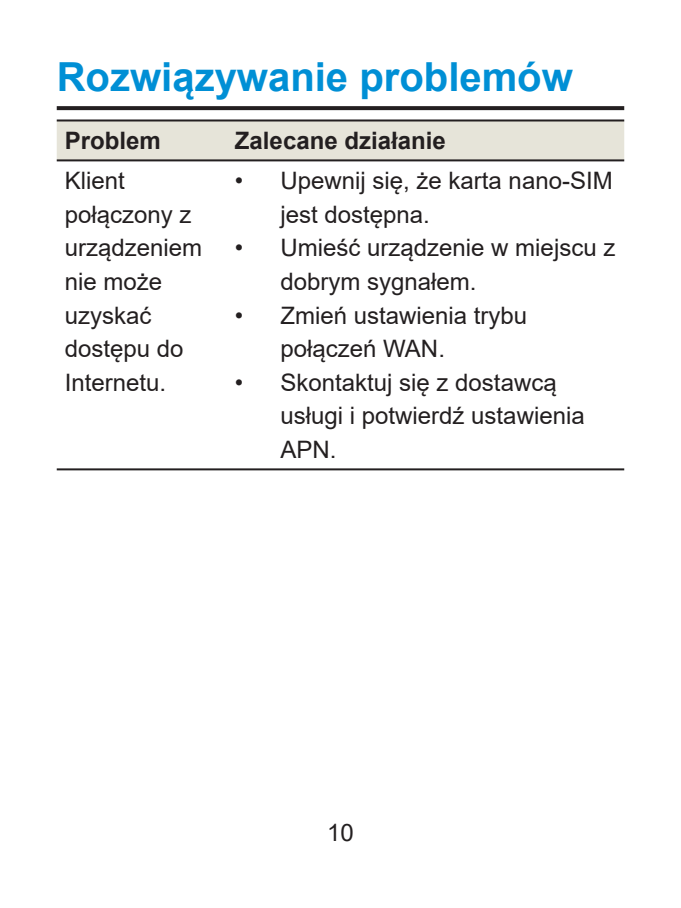
<style>
.page{position:relative;width:681px;height:908px;background:#fff}
.page>*{position:absolute;margin:0;border:0;box-sizing:border-box;transform-origin:0 0}
.二级标题{font:700 40px "Arial";color:#008fd5}
.正文{font:24px/33.6px "Arial";color:#231f20}
.正文-2{font:700 24px "Arial";color:#231f20}
</style>
<div class="page">
<svg style="left:57px;top:106px;width:567px;height:4px;background:#2a2627"></svg>
<div style="left:57px;top:121px;width:567px;height:38px;background:#e6e4d9"></div>
<hr style="left:57px;top:119px;width:170px;height:2px;background:#231f20">
<hr style="left:227px;top:119px;width:397px;height:2px;background:#231f20">
<hr style="left:57px;top:159px;width:170px;height:2px;background:#231f20">
<hr style="left:227px;top:159px;width:397px;height:2px;background:#231f20">
<hr style="left:57px;top:468px;width:170px;height:2px;background:#231f20">
<hr style="left:227px;top:468px;width:397px;height:2px;background:#231f20">
<p class="二级标题" style="left:57px;top:49px;width:517px">Rozwiązywanie problemów</p>
<p class="正文-2" style="left:65px;top:124px;width:98px">Problem</p>
<p class="正文-2" style="left:235px;top:124px;width:212px">Zalecane działanie</p>
<p class="正文" style="left:65px;top:163px;width:139px">Klient połączony z urządzeniem nie może uzyskać dostępu do<br>Internetu.</p>
<p class="正文" style="left:280px;top:163px;width:334px;text-indent:-45px">• Upewnij się, że karta nano-SIM jest dostępna.</p>
<p class="正文" style="left:280px;top:231px;width:336px;text-indent:-45px">• Umieść urządzenie w miejscu z dobrym sygnałem.</p>
<p class="正文" style="left:280px;top:298px;width:248px;text-indent:-45px">• Zmień ustawienia trybu połączeń WAN.</p>
<p class="正文" style="left:280px;top:365px;width:306px;text-indent:-45px">• Skontaktuj się z dostawcą usługi i potwierdź ustawienia<br>APN.</p>
<p class="正文" style="left:327px;top:815px;width:28px">10</p>
</div>
